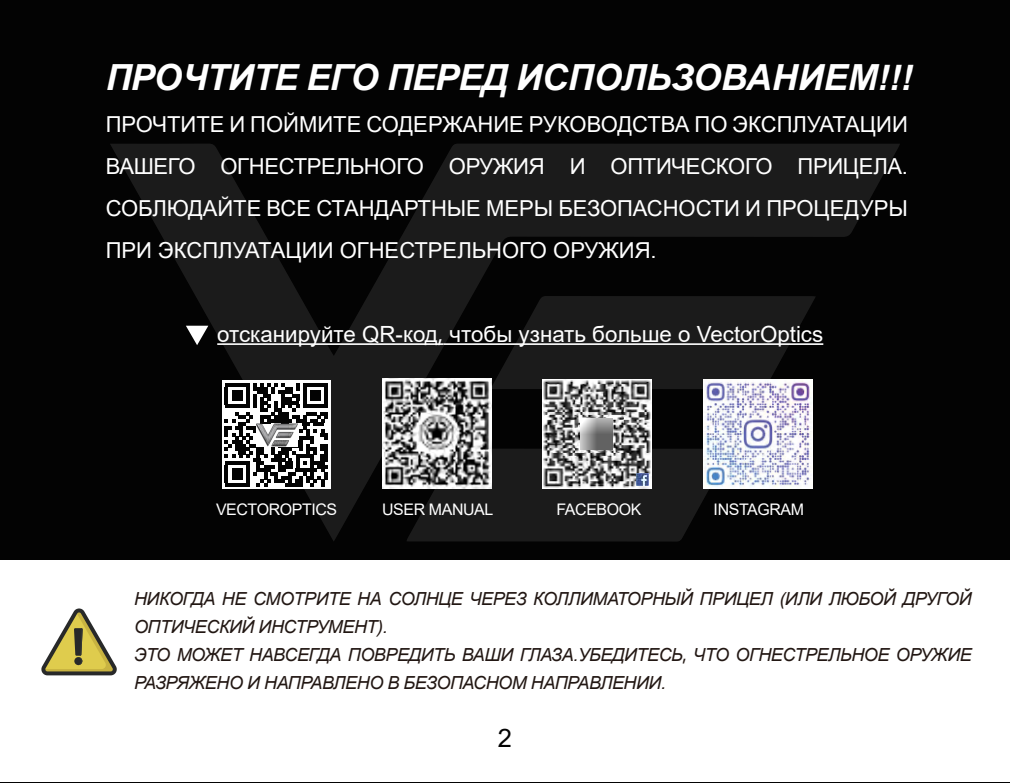
<style>
.page{position:relative;width:1010px;height:783px;background:#fff}
.page>*{position:absolute;margin:0;border:0;box-sizing:border-box;transform-origin:0 0}
.t1{font:italic 700 36px "Arial";letter-spacing:-.025em;color:#fff}
.t2{font:25.6px "Arial";color:#030303}
.t3{font:22.4px "Arial";color:#fff}
.t4{font:22px/42px "Arial";color:#fff;text-align:justify}
.t5{font:italic 18px/28px "Arial";letter-spacing:-.025em;color:#221713}
.t6{font:16px "Arial";letter-spacing:-.025em;color:#fff}
.s1{font-size:35.2px}
.s2{font-family:"Microsoft Ya Hei"}
.s3{font-family:"Microsoft Ya Hei";font-style:normal}
</style>
<div class="page">
<div style="left:0;top:0;width:1009px;height:782px;background:#030303"></div>
<svg style="left:110px;top:144px;width:789px;height:397px"></svg>
<svg style="left:490px;top:296px;width:325px;height:93px"></svg>
<div style="left:0;top:560px;width:1009px;height:222px;background:#fff"></div>
<svg style="left:41px;top:608px;width:76px;height:67px"></svg>
<hr style="left:217px;top:343px;width:221px;height:2px;background:#fff">
<hr style="left:443px;top:343px;width:380px;height:2px;background:#fff">
<svg style="left:186px;top:325px;width:22px;height:20px"></svg>
<img style="left:542px;top:379px;width:109px;height:69px">
<svg style="left:406px;top:448px;width:325px;height:93px;background:#2f2f2f"></svg>
<img style="left:580px;top:418px;width:32px;height:31px">
<img style="left:382px;top:378px;width:109px;height:110px">
<img style="left:703px;top:379px;width:109px;height:110px">
<div style="left:222px;top:380px;width:108px;height:108px;background:#fff"></div>
<svg style="left:224px;top:383px;width:104px;height:103px"></svg>
<img style="left:256px;top:424px;width:41px;height:22px">
<h1 class="t1" style="left:106px;top:53px;width:808px">ПРОЧТИТЕ ЕГО ПЕРЕД ИСПОЛЬЗОВАНИЕМ<span class="s1">!!!</span></h1>
<p class="t4" style="left:106px;top:103px;width:803px">ПРОЧТИТЕ И ПОЙМИТЕ СОДЕРЖАНИЕ РУКОВОДСТВА ПО ЭКСПЛУАТАЦИИ ВАШЕГО ОГНЕСТРЕЛЬНОГО ОРУЖИЯ И ОПТИЧЕСКОГО ПРИЦЕЛА.<br>СОБЛЮДАЙТЕ ВСЕ СТАНДАРТНЫЕ МЕРЫ БЕЗОПАСНОСТИ И ПРОЦЕДУРЫ ПРИ ЭКСПЛУАТАЦИИ ОГНЕСТРЕЛЬНОГО ОРУЖИЯ.</p>
<p class="t3" style="left:217px;top:318px;width:607px">отсканируйте QR-код<span class="s2">,</span> чтобы узнать больше о VectorOptics</p>
<p class="t6" style="left:216px;top:498px;width:123px">VECTOROPTICS</p>
<p class="t6" style="left:382px;top:498px;width:113px">USER MANUAL</p>
<p class="t6" style="left:556px;top:498px;width:86px">FACEBOOK</p>
<p class="t6" style="left:713px;top:498px;width:92px">INSTAGRAM</p>
<p class="t5" style="left:134px;top:584px;width:839px">НИКОГДА НЕ СМОТРИТЕ НА СОЛНЦЕ ЧЕРЕЗ КОЛЛИМАТОРНЫЙ ПРИЦЕЛ (ИЛИ ЛЮБОЙ ДРУГОЙ ОПТИЧЕСКИЙ ИНСТРУМЕНТ).<br>ЭТО МОЖЕТ НАВСЕГДА ПОВРЕДИТЬ ВАШИ ГЛАЗА.УБЕДИТЕСЬ<span class="s3">,</span> ЧТО ОГНЕСТРЕЛЬНОЕ ОРУЖИЕ РАЗРЯЖЕНО И НАПРАВЛЕНО В БЕЗОПАСНОМ НАПРАВЛЕНИИ.</p>
<h2 class="t2" style="left:497px;top:720px;width:16px">2</h2>
</div>
